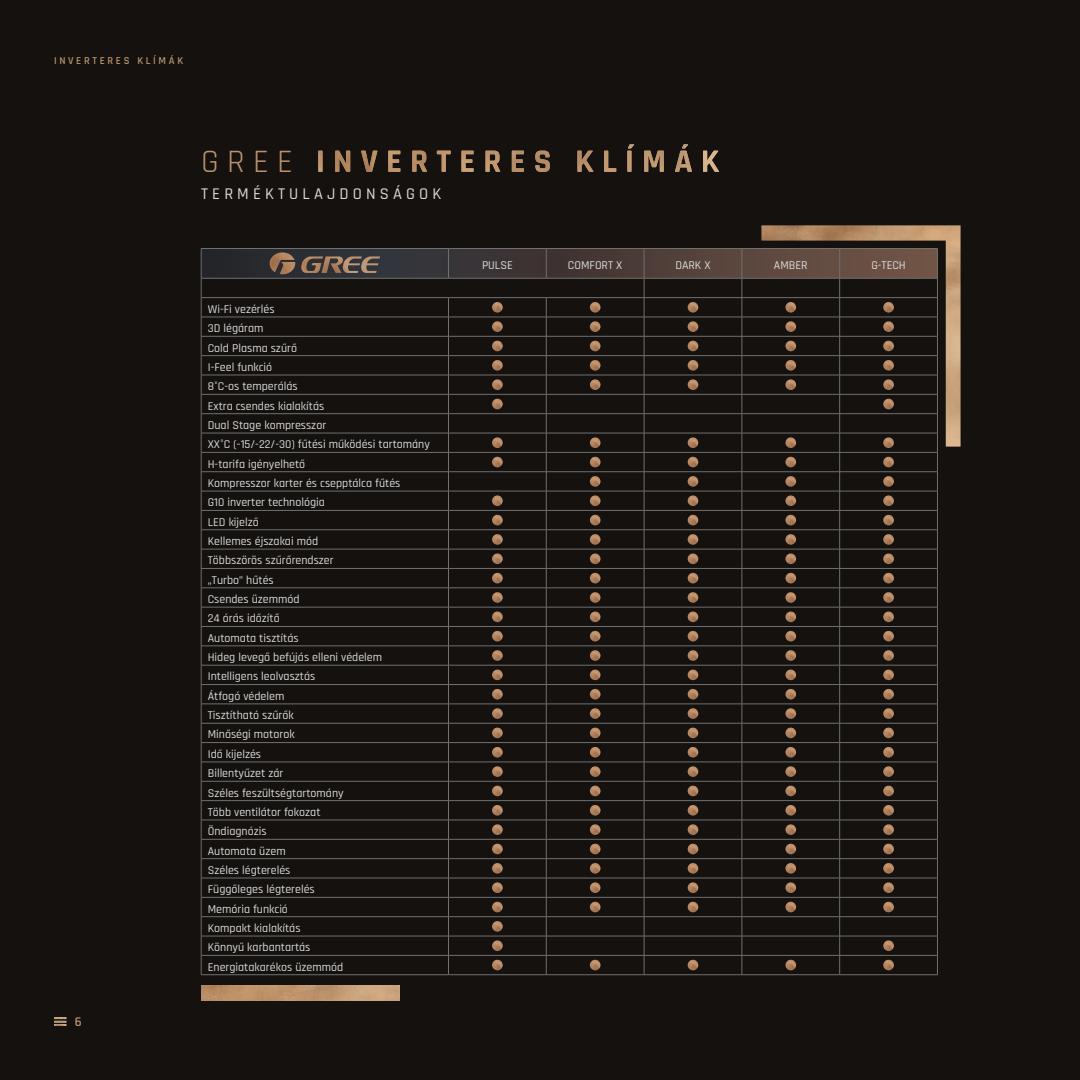
<style>
.page{position:relative;width:1080px;height:1080px;background:#14110e}
.page>*{position:absolute;margin:0;border:0;box-sizing:border-box;transform-origin:0 0}
.t1{font:33px "Rajdhani";color:#ba936d}
.t2{font:500 16.5px "Rajdhani";letter-spacing:.25em;color:#dadada}
.t3{font:600 13.5px "Rajdhani";color:#ba936d}
.t4{font:500 12px/19.4px "Rajdhani";color:#dadada}
.t5{font:600 10.65px "Rajdhani";letter-spacing:.25em;color:#ba936d}
</style>
<div class="page">
<hr style="left:201px;top:248px;width:247px;height:1px;background:#70706f">
<hr style="left:448px;top:248px;width:98px;height:1px;background:#70706f">
<hr style="left:546px;top:248px;width:98px;height:1px;background:#70706f">
<hr style="left:644px;top:248px;width:98px;height:1px;background:#70706f">
<hr style="left:742px;top:248px;width:98px;height:1px;background:#70706f">
<svg style="left:201px;top:249px;width:737px;height:726px"></svg>
<img style="left:201px;top:985px;width:199px;height:15px">
<svg style="left:318px;top:150px;width:206px;height:22px"></svg>
<img style="left:535px;top:144px;width:184px;height:28px">
<img style="left:761px;top:225px;width:200px;height:222px">
<svg style="left:54px;top:1017px;width:12px;height:9px"></svg>
<p class="t5" style="left:54px;top:54px;width:131px">INVERTERES KLÍMÁK</p>
<h1 class="t1" style="left:201px;top:143px;width:93px">GREE</h1>
<h2 class="t2" style="left:201px;top:184px;width:242px">TERMÉKTULAJDONSÁGOK</h2>
<p class="t3" style="left:75px;top:1014px;width:8px">6</p>
<p class="t4" style="left:208px;top:300px;width:224px">Wi-Fi vezérlés<br>3D légáram<br>Cold Plasma szűrő<br>I-Feel funkció<br>8°C-os temperálás<br>Extra csendes kialakítás<br>Dual Stage kompresszor<br>XX°C (-15/-22/-30) fűtési működési tartomány<br>H-tarifa igényelhető<br>Kompresszor karter és csepptálca fűtés<br>G10 inverter technológia<br>LED kijelző<br>Kellemes éjszakai mód<br>Többszörös szűrőrendszer<br>„Turbo” hűtés<br>Csendes üzemmód<br>24 órás időzítő<br>Automata tisztítás<br>Hideg levegő befújás elleni védelem<br>Intelligens leolvasztás<br>Átfogó védelem<br>Tisztítható szűrők<br>Minőségi motorok<br>Idő kijelzés<br>Billentyűzet zár<br>Széles feszültségtartomány<br>Több ventilátor fokozat<br>Öndiagnózis<br>Automata üzem<br>Széles légterelés<br>Függőleges légterelés<br>Memória funkció<br>Kompakt kialakítás<br>Könnyű karbantartás<br>Energiatakarékos üzemmód</p>
<p class="t4" style="left:482px;top:256px;width:32px">PULSE</p>
<p class="t4" style="left:568px;top:256px;width:56px">COMFORT X</p>
<p class="t4" style="left:675px;top:256px;width:37px">DARK X</p>
<p class="t4" style="left:774px;top:256px;width:35px">AMBER</p>
<p class="t4" style="left:871px;top:256px;width:36px">G-TECH</p>
</div>
